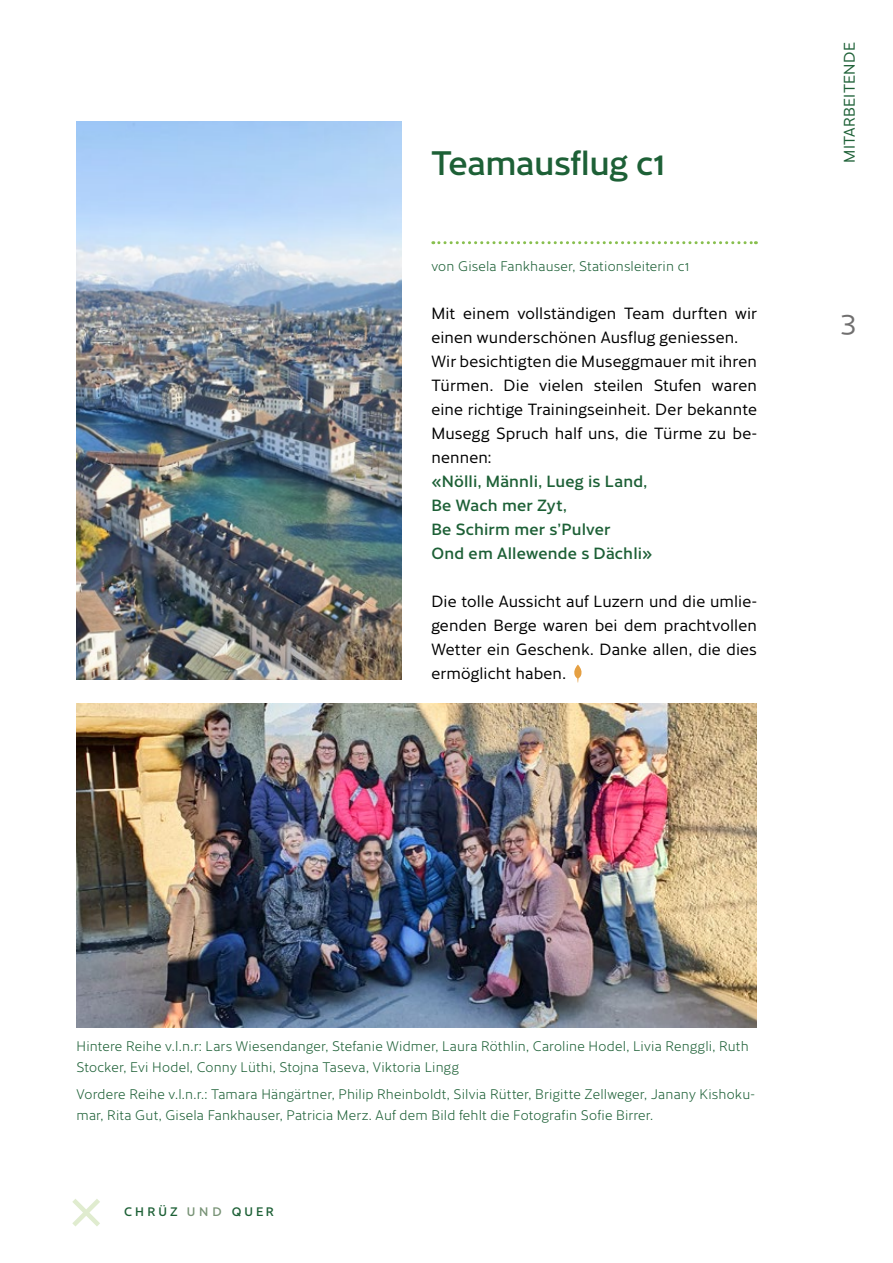
<style>
.page{position:relative;width:893px;height:1263px;background:#fff}
.page>*{position:absolute;margin:0;border:0;box-sizing:border-box;transform-origin:0 0}
.t1{font:500 33px "Cresta";letter-spacing:-.015em;color:#1d6036}
.t2{font:27px "Cresta";color:#706f6f}
.t3{font:15.75px/24px "Cresta";letter-spacing:.01em;color:#000}
.t4{font:500 15.75px/24px "Cresta";letter-spacing:.01em;color:#1d6036}
.t5{font:15px "Cresta";letter-spacing:.02em;color:#1d6036}
.t6{font:300 13.5px/21px "Cresta";letter-spacing:.015em;color:#1d6036}
.t7{font:500 12px "Cresta";letter-spacing:.27em;color:#1d6036}
.s1{color:#789376}
</style>
<div class="page">
<svg style="left:72px;top:1199px;width:28px;height:27px"></svg>
<svg style="left:433px;top:241px;width:323px;height:3px"></svg>
<svg style="left:574px;top:665px;width:8px;height:17px"></svg>
<img style="left:77px;top:703px;width:680px;height:324px">
<img style="left:77px;top:121px;width:325px;height:558px">
<h1 class="t1" style="left:431px;top:138px;width:236px">Teamausflug c1</h1>
<p class="t6" style="left:431px;top:255px;width:260px">von Gisela Fankhauser, Stationsleiterin c1</p>
<p class="t3" style="left:431px;top:301px;width:327px">Mit einem vollständigen Team durften wir einen wunderschönen Ausflug geniessen.<br>Wir besichtigten die Museggmauer mit ihren Türmen. Die vielen steilen Stufen waren eine richtige Trainingseinheit. Der bekannte Musegg Spruch half uns, die Türme zu be&shy;nennen:</p>
<p class="t4" style="left:431px;top:469px;width:223px">«Nölli, Männli, Lueg is Land,<br>Be Wach mer Zyt,<br>Be Schirm mer s’Pulver<br>Ond em Allewende s Dächli»</p>
<p class="t3" style="left:431px;top:589px;width:327px;text-align:justify">Die tolle Aussicht auf Luzern und die umlie&shy;genden Berge waren bei dem prachtvollen Wetter ein Geschenk. Danke allen, die dies ermöglicht haben.</p>
<p class="t5" style="left:838px;top:163px;width:122px;rotate:-90deg">MITARBEITENDE</p>
<h2 class="t2" style="left:841px;top:301px;width:16px">3</h2>
<p class="t6" style="left:77px;top:1035px;width:674px">Hintere Reihe v.l.n.r: Lars Wiesendanger, Stefanie Widmer, Laura Röthlin, Caroline Hodel, Livia Renggli, Ruth<br>Stocker, Evi Hodel, Conny Lüthi, Stojna Taseva, Viktoria Lingg</p>
<p class="t6" style="left:77px;top:1083px;width:680px">Vordere Reihe v.l.n.r.: Tamara Hängärtner, Philip Rheinboldt, Silvia Rütter, Brigitte Zellweger, Janany Kishoku&shy;mar, Rita Gut, Gisela Fankhauser, Patricia Merz. Auf dem Bild fehlt die Fotografin Sofie Birrer.</p>
<p class="t7" style="left:124px;top:1203px;width:151px">CHRÜZ <span class="s1">UND</span> QUER</p>
</div>
